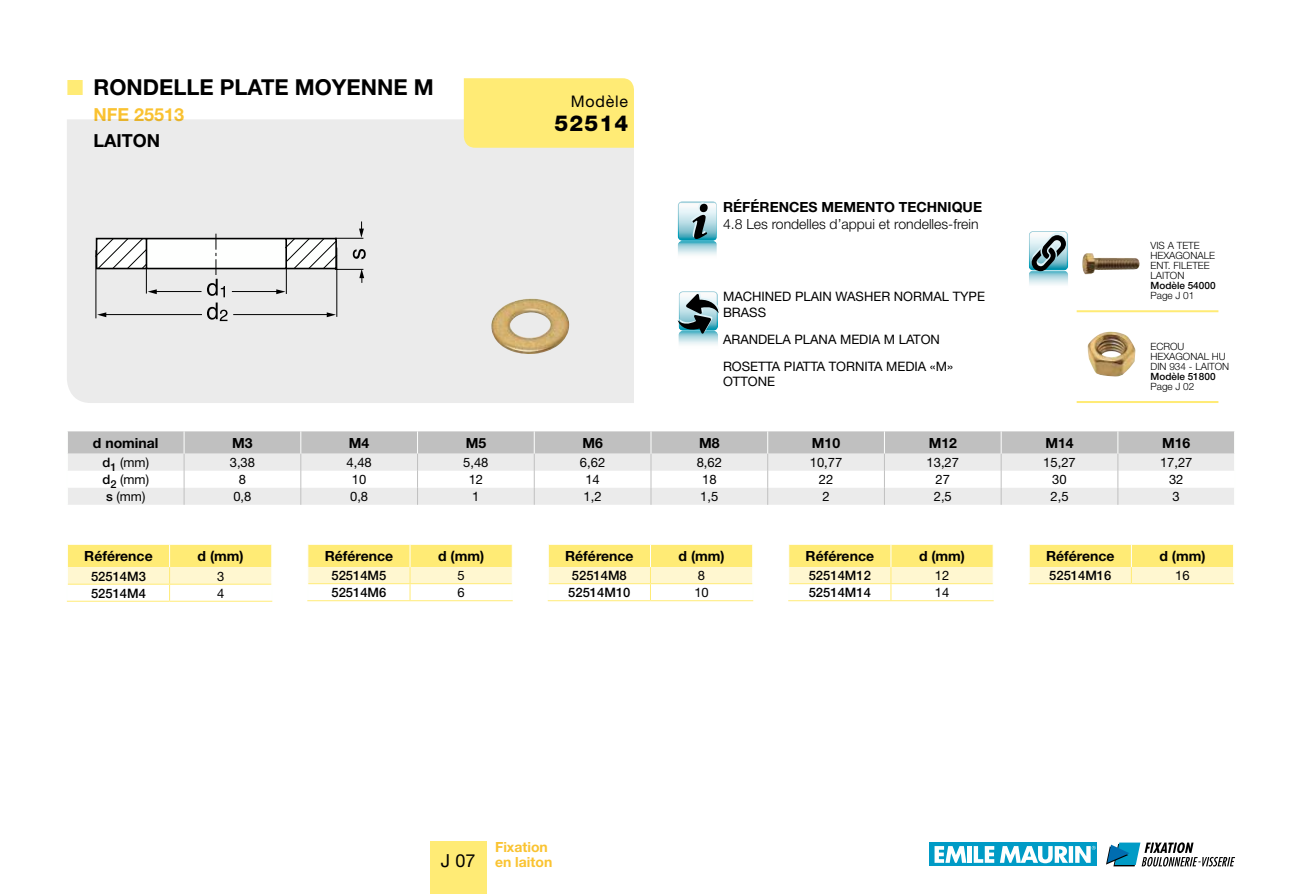
<style>
.page{position:relative;width:1302px;height:894px;background:#fff}
.page>*{position:absolute;margin:0;border:0;box-sizing:border-box;transform-origin:0 0}
.t1{font:700 22px "Helvetica Neue";color:#000}
.t2{font:800 22px "Helvetica Neue";letter-spacing:.05em;color:#000}
.t3{font:700 18px "Helvetica Neue";color:#fac231}
.t4{font:700 18px "Helvetica Neue";color:#000}
.t5{font:18px "Helvetica Neue";color:#000}
.t6{font:16px "Helvetica Neue";letter-spacing:.05em;color:#000}
.t7{font:700 14px "Helvetica Neue";color:#000}
.t8{font:300 14px "Helvetica Neue";color:#000}
.t9{font:700 14px/15px "Helvetica Neue";color:#fac331}
.t10{font:13px/15.6px "Helvetica Neue";color:#000}
.t11{font:500 13px "Helvetica Neue";color:#000}
.t12{font:300 10px/10px "Helvetica Neue";color:#000}
.t13{font:500 10px "Helvetica Neue";color:#000}
.s1{color:#ffeb75}
.s2{font-weight:500}
</style>
<div class="page">
<div style="left:929px;top:842px;width:167px;height:24px;background:#009bc6"></div>
<svg style="left:934px;top:846px;width:32px;height:16px"></svg>
<hr style="left:967px;top:845px;width:4px;height:17px;background:#fefffe">
<svg style="left:973px;top:846px;width:21px;height:16px"></svg>
<svg style="left:1000px;top:846px;width:68px;height:17px"></svg>
<div style="left:1068px;top:845px;width:5px;height:17px;background:#fefffe"></div>
<svg style="left:1075px;top:845px;width:20px;height:17px"></svg>
<svg style="left:1106px;top:842px;width:129px;height:24px"></svg>
<div style="left:430px;top:841px;width:56px;height:52px;background:#ffeb75"></div>
<div style="left:67px;top:119px;width:567px;height:284px;background:#ebebeb"></div>
<svg style="left:95px;top:221px;width:271px;height:100px"></svg>
<hr style="left:93px;top:119px;width:91px;height:2px;background:#ebebeb">
<div style="left:93px;top:133px;width:77px;height:14px;background:#ebebeb"></div>
<img style="left:491px;top:298px;width:78px;height:56px">
<div style="left:464px;top:78px;width:170px;height:70px;background:#ffeb75"></div>
<img style="left:677px;top:201px;width:39px;height:54px">
<img style="left:678px;top:203px;width:38px;height:37px">
<svg style="left:691px;top:202px;width:16px;height:37px"></svg>
<img style="left:678px;top:291px;width:40px;height:54px">
<svg style="left:677px;top:292px;width:43px;height:42px"></svg>
<svg style="left:67px;top:431px;width:1168px;height:73px"></svg>
<img style="left:1082px;top:253px;width:55px;height:21px">
<img style="left:1029px;top:231px;width:39px;height:54px">
<img style="left:1029px;top:232px;width:2px;height:37px">
<svg style="left:1031px;top:232px;width:35px;height:39px"></svg>
<img style="left:1087px;top:332px;width:48px;height:44px">
<hr style="left:1076px;top:310px;width:142px;height:2px;background:#ffeb75">
<hr style="left:1076px;top:401px;width:142px;height:2px;background:#ffeb75">
<svg style="left:67px;top:544px;width:205px;height:56px"></svg>
<hr style="left:67px;top:600px;width:103px;height:1px;background:#ffeb75">
<hr style="left:170px;top:600px;width:102px;height:1px;background:#ffeb75">
<svg style="left:308px;top:544px;width:204px;height:56px"></svg>
<hr style="left:307px;top:600px;width:103px;height:1px;background:#ffeb75">
<hr style="left:410px;top:600px;width:103px;height:1px;background:#ffeb75">
<svg style="left:548px;top:544px;width:205px;height:56px"></svg>
<hr style="left:548px;top:600px;width:102px;height:1px;background:#ffeb75">
<hr style="left:650px;top:600px;width:103px;height:1px;background:#ffeb75">
<svg style="left:789px;top:544px;width:204px;height:56px"></svg>
<hr style="left:788px;top:600px;width:103px;height:1px;background:#ffeb75">
<hr style="left:891px;top:600px;width:102px;height:1px;background:#ffeb75">
<svg style="left:1029px;top:544px;width:205px;height:39px;background:#fef09e"></svg>
<hr style="left:1028px;top:583px;width:103px;height:1px;background:#ffeb75">
<hr style="left:1131px;top:583px;width:103px;height:1px;background:#ffeb75">
<h1 class="t1" style="left:67px;top:75px;width:368px"><span class="s1">■</span> RONDELLE PLATE MOYENNE M</h1>
<h2 class="t3" style="left:93px;top:104px;width:92px">NFE 25513</h2>
<h2 class="t4" style="left:93px;top:130px;width:68px">LAITON</h2>
<p class="t6" style="left:571px;top:96px;width:59px">Modèle</p>
<h1 class="t2" style="left:554px;top:111px;width:75px">52514</h1>
<p class="t7" style="left:723px;top:199px;width:260px">RÉFÉRENCES MEMENTO TECHNIQUE</p>
<p class="t8" style="left:723px;top:219px;width:257px">4.8 Les rondelles d’appui et rondelles-frein</p>
<p class="t10" style="left:723px;top:290px;width:263px">MACHINED PLAIN WASHER NORMAL TYPE<br>BRASS</p>
<p class="t10" style="left:723px;top:327px;width:232px;line-height:27px">ARANDELA PLANA MEDIA M LATON<br>ROSETTA PIATTA TORNITA MEDIA «M»</p>
<p class="t10" style="left:723px;top:375px;width:54px">OTTONE</p>
<p class="t12" style="left:1150px;top:241px;width:66px">VIS A TETE<br>HEXAGONALE<br>ENT. FILETEE<br>LAITON</p>
<p class="t13" style="left:1150px;top:279px;width:67px">Modèle 54000</p>
<p class="t12" style="left:1150px;top:291px;width:45px">Page J 01</p>
<p class="t12" style="left:1150px;top:342px;width:80px">ECROU<br>HEXAGONAL HU<br>DIN 934 - LAITON</p>
<p class="t13" style="left:1150px;top:370px;width:67px">Modèle 51800</p>
<p class="t12" style="left:1150px;top:382px;width:45px">Page J 02</p>
<p class="t7" style="left:93px;top:435px;width:67px">d nominal</p>
<p class="t7" style="left:232px;top:435px;width:22px">M3</p>
<p class="t7" style="left:349px;top:435px;width:22px">M4</p>
<p class="t7" style="left:466px;top:435px;width:22px">M5</p>
<p class="t7" style="left:582px;top:435px;width:22px">M6</p>
<p class="t7" style="left:699px;top:435px;width:22px">M8</p>
<p class="t7" style="left:812px;top:435px;width:30px">M10</p>
<p class="t7" style="left:928px;top:435px;width:30px">M12</p>
<p class="t7" style="left:1045px;top:435px;width:30px">M14</p>
<p class="t7" style="left:1162px;top:435px;width:30px">M16</p>
<p class="t10" style="left:102px;top:456px;width:48px"><span class="s2">d</span><sub>1</sub> (mm)</p>
<p class="t10" style="left:230px;top:456px;width:27px">3,38</p>
<p class="t10" style="left:346px;top:456px;width:27px">4,48</p>
<p class="t10" style="left:463px;top:456px;width:27px">5,48</p>
<p class="t10" style="left:580px;top:456px;width:27px">6,62</p>
<p class="t10" style="left:696px;top:456px;width:27px">8,62</p>
<p class="t10" style="left:810px;top:456px;width:34px">10,77</p>
<p class="t10" style="left:926px;top:456px;width:34px">13,27</p>
<p class="t10" style="left:1043px;top:456px;width:34px">15,27</p>
<p class="t10" style="left:1160px;top:456px;width:34px">17,27</p>
<p class="t10" style="left:102px;top:473px;width:48px"><span class="s2">d</span><sub>2</sub> (mm)</p>
<p class="t10" style="left:239px;top:473px;width:9px">8</p>
<p class="t10" style="left:352px;top:473px;width:16px">10</p>
<p class="t10" style="left:469px;top:473px;width:16px">12</p>
<p class="t10" style="left:585px;top:473px;width:16px">14</p>
<p class="t10" style="left:702px;top:473px;width:16px">18</p>
<p class="t10" style="left:819px;top:473px;width:16px">22</p>
<p class="t10" style="left:935px;top:473px;width:16px">27</p>
<p class="t10" style="left:1052px;top:473px;width:16px">30</p>
<p class="t10" style="left:1169px;top:473px;width:16px">32</p>
<p class="t10" style="left:106px;top:490px;width:41px"><span class="s2">s</span> (mm)</p>
<p class="t10" style="left:233px;top:490px;width:20px">0,8</p>
<p class="t10" style="left:350px;top:490px;width:20px">0,8</p>
<p class="t10" style="left:472px;top:490px;width:9px">1</p>
<p class="t10" style="left:583px;top:490px;width:20px">1,2</p>
<p class="t10" style="left:700px;top:490px;width:20px">1,5</p>
<p class="t10" style="left:822px;top:490px;width:9px">2</p>
<p class="t10" style="left:933px;top:490px;width:20px">2,5</p>
<p class="t10" style="left:1050px;top:490px;width:20px">2,5</p>
<p class="t10" style="left:1172px;top:490px;width:9px">3</p>
<p class="t7" style="left:84px;top:548px;width:70px">Référence</p>
<p class="t7" style="left:198px;top:548px;width:48px">d (mm)</p>
<p class="t11" style="left:91px;top:568px;width:56px">52514M3</p>
<p class="t10" style="left:217px;top:569px;width:9px">3</p>
<p class="t11" style="left:91px;top:585px;width:56px">52514M4</p>
<p class="t10" style="left:217px;top:586px;width:9px">4</p>
<p class="t7" style="left:325px;top:548px;width:70px">Référence</p>
<p class="t7" style="left:438px;top:548px;width:48px">d (mm)</p>
<p class="t11" style="left:331px;top:568px;width:56px">52514M5</p>
<p class="t10" style="left:457px;top:569px;width:9px">5</p>
<p class="t11" style="left:331px;top:585px;width:56px">52514M6</p>
<p class="t10" style="left:457px;top:586px;width:9px">6</p>
<p class="t7" style="left:565px;top:548px;width:70px">Référence</p>
<p class="t7" style="left:678px;top:548px;width:48px">d (mm)</p>
<p class="t11" style="left:572px;top:568px;width:56px">52514M8</p>
<p class="t10" style="left:698px;top:569px;width:9px">8</p>
<p class="t11" style="left:568px;top:585px;width:64px">52514M10</p>
<p class="t10" style="left:694px;top:586px;width:16px">10</p>
<p class="t7" style="left:805px;top:548px;width:70px">Référence</p>
<p class="t7" style="left:919px;top:548px;width:48px">d (mm)</p>
<p class="t11" style="left:808px;top:568px;width:64px">52514M12</p>
<p class="t10" style="left:935px;top:569px;width:16px">12</p>
<p class="t11" style="left:808px;top:585px;width:64px">52514M14</p>
<p class="t10" style="left:935px;top:586px;width:16px">14</p>
<p class="t7" style="left:1046px;top:548px;width:70px">Référence</p>
<p class="t7" style="left:1159px;top:548px;width:48px">d (mm)</p>
<p class="t11" style="left:1049px;top:568px;width:64px">52514M16</p>
<p class="t10" style="left:1175px;top:569px;width:16px">16</p>
<h2 class="t5" style="left:441px;top:853px;width:36px">J 07</h2>
<p class="t9" style="left:495px;top:839px;width:59px">Fixation en laiton</p>
</div>
